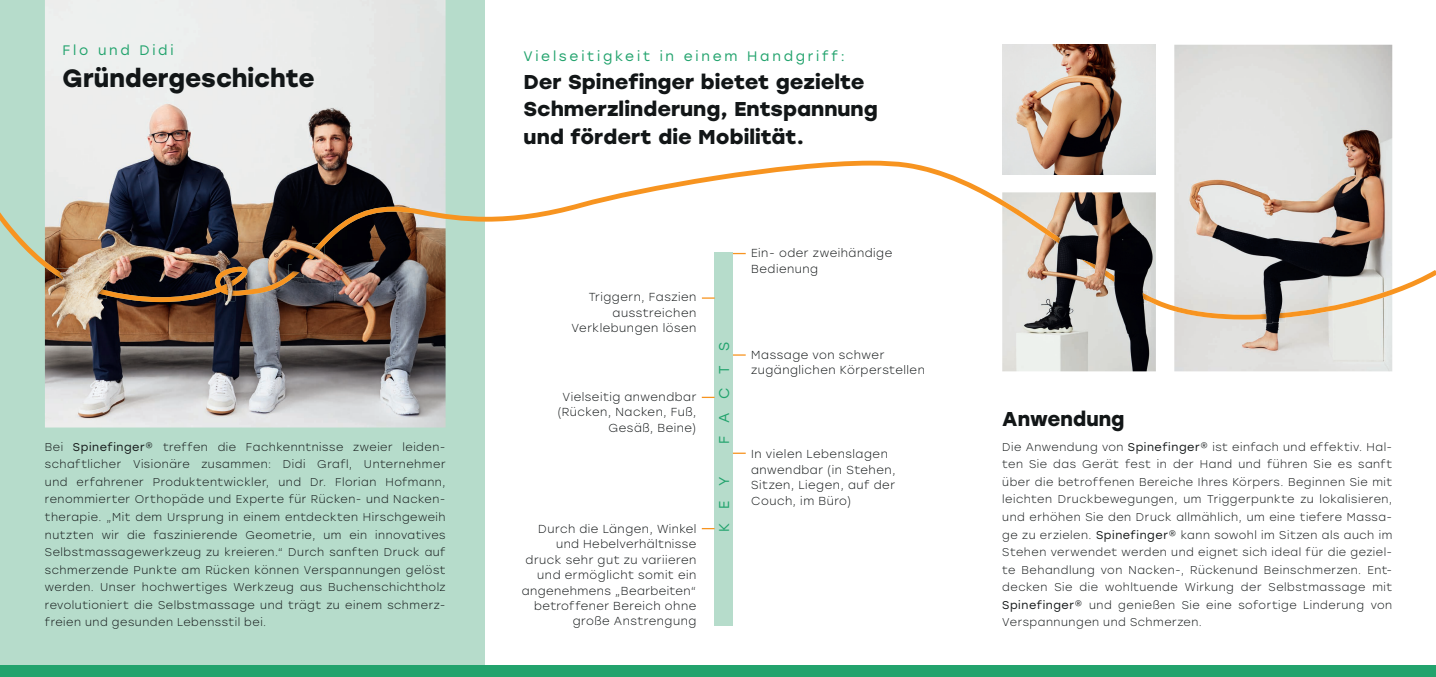
<style>
.page{position:relative;width:1436px;height:677px;background:#fff}
.page>*{position:absolute;margin:0;border:0;box-sizing:border-box;transform-origin:0 0}
.t1{font:700 25px "Stolzl";color:#121617}
.t2{font:700 20px/27.5px "Stolzl";color:#121617;scale:1.06 1}
.t3{font:700 20px "Stolzl";color:#121617}
.t4{font:14.12px "Stolzl";color:#22a36d}
.t5{font:13.75px "Stolzl";letter-spacing:.2em;color:#22a36d}
.t6{font:300 11.62px/15.5px "Stolzl";letter-spacing:.045em;color:#121617}
.t7{font:300 11.25px/17.5px "Stolzl";letter-spacing:.045em;color:#121617;text-align:justify}
.s1{font-weight:400}
</style>
<div class="page">
<div style="left:0;top:0;width:484px;height:677px;background:#b6dccb"></div>
<div style="left:0;top:665px;width:1435px;height:12px;background:#22a36d"></div>
<img style="left:45px;top:0;width:400px;height:427px">
<img style="left:1002px;top:319px;width:153px;height:52px">
<img style="left:1002px;top:45px;width:153px;height:116px">
<img style="left:1174px;top:45px;width:217px;height:326px">
<div style="left:714px;top:253px;width:18px;height:373px;background:#b6dccb"></div>
<svg style="left:732px;top:354px;width:13px;height:2px"></svg>
<svg style="left:732px;top:452px;width:13px;height:2px"></svg>
<svg style="left:701px;top:397px;width:13px;height:1px"></svg>
<svg style="left:701px;top:528px;width:13px;height:1px"></svg>
<svg style="left:0;top:161px;width:1435px;height:158px"></svg>
<img style="left:224px;top:276px;width:11px;height:25px">
<img style="left:224px;top:279px;width:11px;height:17px">
<svg style="left:227px;top:274px;width:7px;height:4px"></svg>
<img style="left:105px;top:285px;width:2px;height:10px">
<img style="left:55px;top:268px;width:19px;height:1px">
<img style="left:55px;top:269px;width:19px;height:3px">
<img style="left:55px;top:272px;width:50px;height:36px">
<img style="left:226px;top:278px;width:8px;height:22px">
<img style="left:288px;top:265px;width:15px;height:12px">
<svg style="left:293px;top:243px;width:31px;height:29px"></svg>
<img style="left:291px;top:246px;width:32px;height:29px">
<img style="left:1054px;top:234px;width:12px;height:14px">
<svg style="left:1145px;top:290px;width:2px;height:13px"></svg>
<svg style="left:1260px;top:310px;width:24px;height:13px"></svg>
<img style="left:1265px;top:308px;width:15px;height:14px">
<img style="left:1057px;top:236px;width:88px;height:73px">
<p class="t5" style="left:63px;top:41px;width:112px">Flo und Didi</p>
<h1 class="t1" style="left:63px;top:60px;width:253px">Gründergeschichte</h1>
<p class="t7" style="left:45px;top:438px;width:402px">Bei <span class="s1">Spinefinger®</span> treffen die Fachkenntnisse zweier leiden&shy;schaftlicher Visionäre zusammen: Didi Grafl, Unternehmer und erfahrener Produktentwickler, und Dr. Florian Hofmann, renommierter Orthopäde und Experte für Rücken- und Nacken&shy;therapie. „Mit dem Ursprung in einem entdeckten Hirschgeweih nutzten wir die faszinierende Geometrie, um ein innovatives Selbstmassagewerkzeug zu kreieren.“ Durch sanften Druck auf schmerzende Punkte am Rücken können Verspannungen gelöst werden. Unser hochwertiges Werkzeug aus Buchenschichtholz revolutioniert die Selbstmassage und trägt zu einem schmerz&shy;freien und gesunden Lebensstil bei.</p>
<p class="t5" style="left:523px;top:47px;width:323px">Vielseitigkeit in einem Handgriff:</p>
<h2 class="t2" style="left:523px;top:67px;width:335px">Der Spinefinger bietet gezielte<br>Schmerzlinderung, Entspannung und fördert die Mobilität.</h2>
<p class="t6" style="left:571px;top:289px;width:126px;text-align:right">Triggern, Faszien ausstreichen<br>Verklebungen lösen</p>
<p class="t6" style="left:557px;top:388px;width:140px;text-align:right">Vielseitig anwendbar (Rücken, Nacken, Fuß,<br>Gesäß, Beine)</p>
<p class="t6" style="left:522px;top:520px;width:176px;text-align:right">Durch die Längen, Winkel und Hebelverhältnisse druck sehr gut zu variieren und ermöglicht somit ein angenehmens „Bearbeiten“ betroffener Bereich ohne große Anstrengung</p>
<p class="t6" style="left:751px;top:245px;width:143px">Ein- oder zweihändige<br>Bedienung</p>
<p class="t4" style="left:714px;top:444px;width:104px;rotate:-90deg">FACTS</p>
<p class="t4" style="left:714px;top:532px;width:57px;rotate:-90deg">KEY</p>
<p class="t6" style="left:751px;top:347px;width:175px">Massage von schwer zugänglichen Körperstellen</p>
<p class="t6" style="left:751px;top:446px;width:146px">In vielen Lebenslagen anwendbar (in Stehen,<br>Sitzen, Liegen, auf der<br>Couch, im Büro)</p>
<h2 class="t3" style="left:1002px;top:404px;width:124px">Anwendung</h2>
<p class="t7" style="left:1002px;top:438px;width:391px">Die Anwendung von <span class="s1">Spinefinger®</span> ist einfach und effektiv. Hal&shy;ten Sie das Gerät fest in der Hand und führen Sie es sanft über die betroffenen Bereiche Ihres Körpers. Beginnen Sie mit leichten Druckbewegungen, um Triggerpunkte zu lokalisieren, und erhöhen Sie den Druck allmählich, um eine tiefere Massa&shy;ge zu erzielen. <span class="s1">Spinefinger®</span> kann sowohl im Sitzen als auch im Stehen verwendet werden und eignet sich ideal für die geziel&shy;te Behandlung von Nacken-, Rückenund Beinschmerzen. Ent&shy;decken Sie die wohltuende Wirkung der Selbstmassage mit <span class="s1">Spinefinger®</span> und genießen Sie eine sofortige Linderung von Verspannungen und Schmerzen.</p>
</div>
